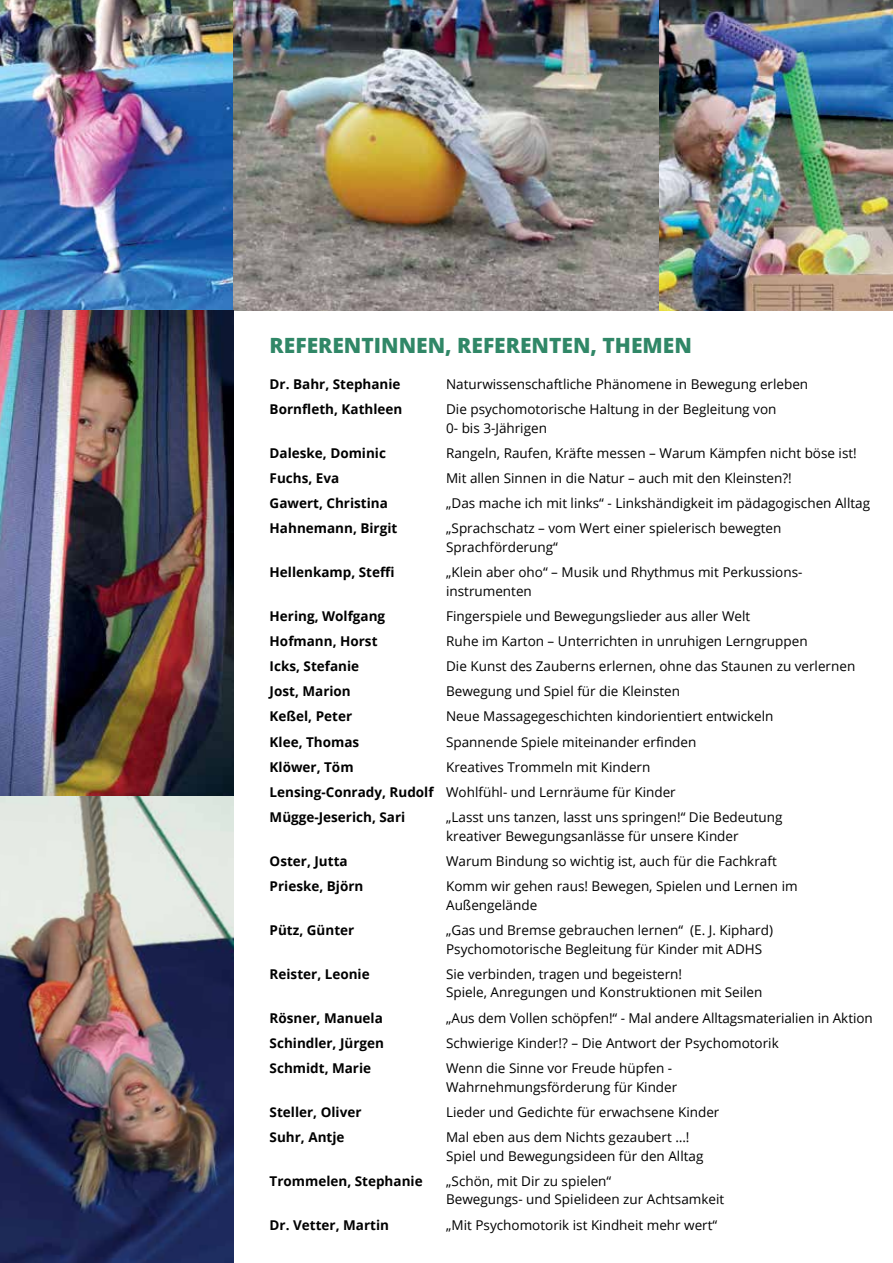
<style>
.page{position:relative;width:893px;height:1263px;background:#fff}
.page>*{position:absolute;margin:0;border:0;box-sizing:border-box;transform-origin:0 0}
.t1{font:800 21px "Open Sans";color:#308767}
.t2{font:13.5px/18.8px "Open Sans";color:#000}
.t3{font:700 13.5px "Open Sans";color:#000}
.s1{font-weight:700}
</style>
<div class="page">
<img style="left:0;top:0;width:234px;height:310px">
<img style="left:234px;top:0;width:425px;height:310px">
<img style="left:659px;top:0;width:234px;height:310px">
<img style="left:0;top:795px;width:234px;height:468px">
<img style="left:0;top:310px;width:234px;height:485px">
<h1 class="t1" style="left:270px;top:329px;width:424px">REFERENTINNEN, REFERENTEN, THEMEN</h1>
<p class="t3" style="left:270px;top:374px;width:132px">Dr. Bahr, Stephanie</p>
<p class="t2" style="left:446px;top:374px;width:364px">Naturwissenschaftliche Phänomene in Bewegung erleben</p>
<p class="t3" style="left:270px;top:399px;width:134px">Bornfleth, Kathleen</p>
<p class="t2" style="left:446px;top:399px;width:332px">Die psychomotorische Haltung in der Begleitung von<br>0- bis 3-Jährigen</p>
<p class="t3" style="left:270px;top:443px;width:118px">Daleske, Dominic</p>
<p class="t2" style="left:446px;top:443px;width:412px">Rangeln, Raufen, Kräfte messen – Warum Kämpfen nicht böse ist!</p>
<p class="t3" style="left:270px;top:468px;width:71px">Fuchs, Eva</p>
<p class="t2" style="left:446px;top:468px;width:347px">Mit allen Sinnen in die Natur – auch mit den Kleinsten?!</p>
<p class="t3" style="left:270px;top:494px;width:120px">Gawert, Christina</p>
<p class="t2" style="left:446px;top:493px;width:425px">„Das mache ich mit links“ - Linkshändigkeit im pädagogischen Alltag</p>
<p class="t3" style="left:270px;top:519px;width:129px">Hahnemann, Birgit</p>
<p class="t2" style="left:446px;top:518px;width:337px">„Sprachschatz – vom Wert einer spielerisch bewegten<br>Sprachförderung“</p>
<p class="t3" style="left:270px;top:563px;width:126px">Hellenkamp, Steffi</p>
<p class="t2" style="left:446px;top:562px;width:358px">„Klein aber oho“ – Musik und Rhythmus mit Perkussions&shy;instrumenten</p>
<p class="t3" style="left:270px;top:606px;width:117px">Hering, Wolfgang</p>
<p class="t2" style="left:446px;top:606px;width:306px">Fingerspiele und Bewegungslieder aus aller Welt</p>
<p class="t3" style="left:270px;top:632px;width:109px">Hofmann, Horst</p>
<p class="t2" style="left:446px;top:631px;width:363px">Ruhe im Karton – Unterrichten in unruhigen Lerngruppen</p>
<p class="t3" style="left:270px;top:657px;width:91px">Icks, Stefanie</p>
<p class="t2" style="left:446px;top:656px;width:411px">Die Kunst des Zauberns erlernen, ohne das Staunen zu verlernen</p>
<p class="t3" style="left:270px;top:682px;width:83px">Jost, Marion</p>
<p class="t2" style="left:446px;top:682px;width:235px">Bewegung und Spiel für die Kleinsten</p>
<p class="t3" style="left:270px;top:707px;width:84px">Keßel, Peter</p>
<p class="t2" style="left:446px;top:707px;width:329px">Neue Massagegeschichten kindorientiert entwickeln</p>
<p class="t3" style="left:270px;top:732px;width:91px">Klee, Thomas</p>
<p class="t2" style="left:446px;top:732px;width:252px">Spannende Spiele miteinander erfinden</p>
<p class="t3" style="left:270px;top:757px;width:85px">Klöwer, Töm</p>
<p class="t2" style="left:270px;top:754px;width:408px;line-height:25px;text-indent:176px">Kreatives Trommeln mit Kindern<br><span class="s1">Lensing-Conrady, Rudolf</span> Wohlfühl- und Lernräume für Kinder<br><span class="s1">Mügge-Jeserich, Sari</span></p>
<p class="t2" style="left:446px;top:807px;width:338px">„Lasst uns tanzen, lasst uns springen!“ Die Bedeutung kreativer Bewegungsanlässe für unsere Kinder</p>
<p class="t3" style="left:270px;top:851px;width:80px">Oster, Jutta</p>
<p class="t2" style="left:446px;top:851px;width:332px">Warum Bindung so wichtig ist, auch für die Fachkraft</p>
<p class="t3" style="left:270px;top:876px;width:95px">Prieske, Björn</p>
<p class="t2" style="left:446px;top:876px;width:353px">Komm wir gehen raus! Bewegen, Spielen und Lernen im<br>Außengelände</p>
<p class="t3" style="left:270px;top:920px;width:86px">Pütz, Günter</p>
<p class="t2" style="left:446px;top:920px;width:328px">„Gas und Bremse gebrauchen lernen“ (E. J. Kiphard)<br>Psychomotorische Begleitung für Kinder mit ADHS</p>
<p class="t3" style="left:270px;top:964px;width:102px">Reister, Leonie</p>
<p class="t2" style="left:446px;top:964px;width:318px">Sie verbinden, tragen und begeistern!<br>Spiele, Anregungen und Konstruktionen mit Seilen</p>
<p class="t3" style="left:270px;top:1008px;width:115px">Rösner, Manuela</p>
<p class="t2" style="left:446px;top:1008px;width:428px">„Aus dem Vollen schöpfen!“ - Mal andere Alltagsmaterialien in Aktion</p>
<p class="t3" style="left:270px;top:1033px;width:116px">Schindler, Jürgen</p>
<p class="t2" style="left:446px;top:1033px;width:334px">Schwierige Kinder!? – Die Antwort der Psychomotorik</p>
<p class="t3" style="left:270px;top:1058px;width:103px">Schmidt, Marie</p>
<p class="t2" style="left:446px;top:1058px;width:233px">Wenn die Sinne vor Freude hüpfen -<br>Wahrnehmungsförderung für Kinder</p>
<p class="t3" style="left:270px;top:1102px;width:93px">Steller, Oliver</p>
<p class="t2" style="left:446px;top:1102px;width:275px">Lieder und Gedichte für erwachsene Kinder</p>
<p class="t3" style="left:270px;top:1127px;width:76px">Suhr, Antje</p>
<p class="t2" style="left:446px;top:1127px;width:259px">Mal eben aus dem Nichts gezaubert …!<br>Spiel und Bewegungsideen für den Alltag</p>
<p class="t3" style="left:270px;top:1171px;width:154px">Trommelen, Stephanie</p>
<p class="t2" style="left:446px;top:1171px;width:280px">„Schön, mit Dir zu spielen“<br>Bewegungs- und Spielideen zur Achtsamkeit</p>
<p class="t3" style="left:270px;top:1215px;width:121px">Dr. Vetter, Martin</p>
<p class="t2" style="left:446px;top:1215px;width:273px">„Mit Psychomotorik ist Kindheit mehr wert“</p>
</div>
